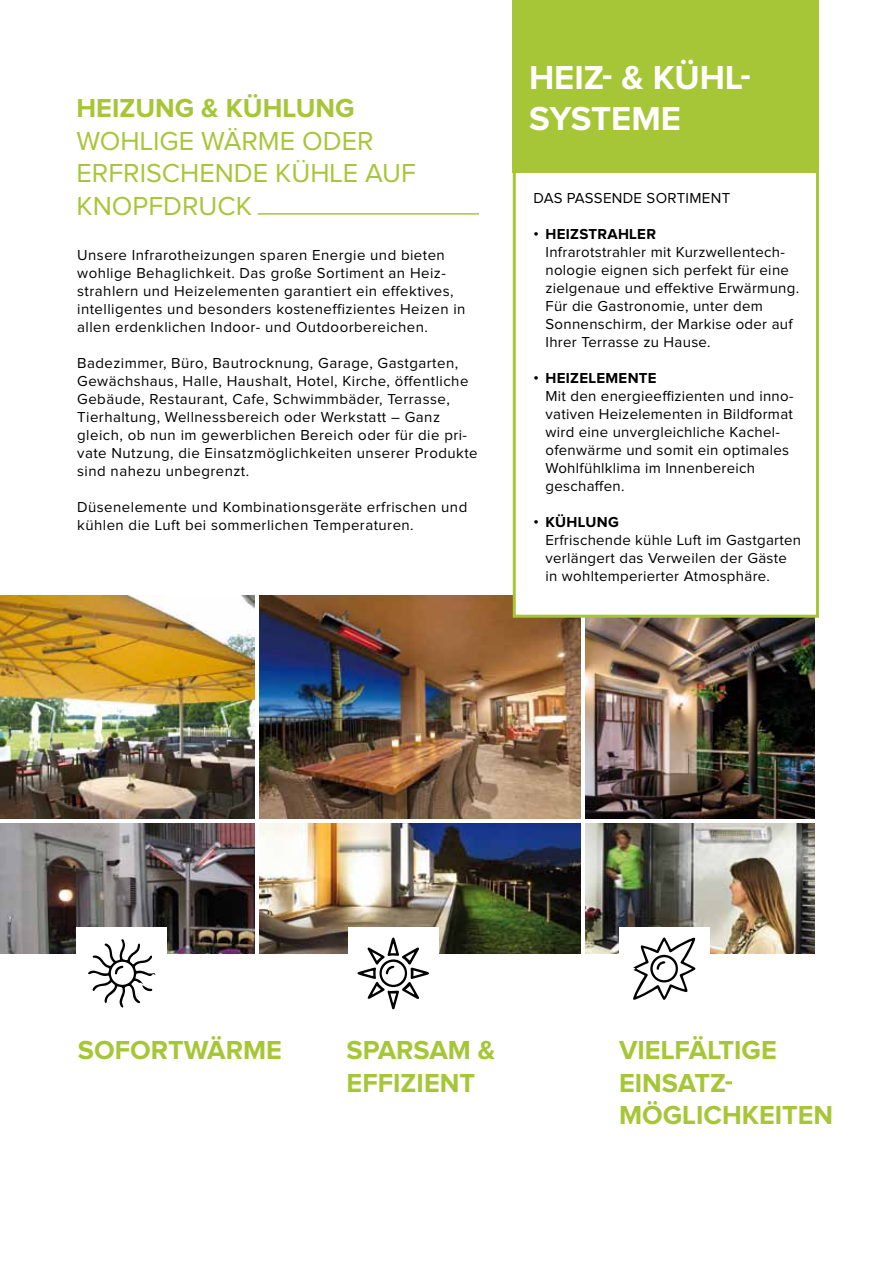
<style>
.page{position:relative;width:893px;height:1263px;background:#fff}
.page>*{position:absolute;margin:0;border:0;box-sizing:border-box;transform-origin:0 0}
.t1{font:700 34.5px "Proxima Nova";color:#fff}
.t2{font:700 27px/32.4px "Proxima Nova";color:#a6c637}
.t3{font:27px/32.4px "Proxima Nova";color:#a6c637}
.t4{font:15px/18px "Proxima Nova";letter-spacing:.03em;color:#000}
.t5{font:700 15px "Proxima Nova";color:#000}
</style>
<div class="page">
<img style="left:0;top:595px;width:254px;height:224px">
<img style="left:259px;top:595px;width:321px;height:224px">
<img style="left:0;top:824px;width:254px;height:130px">
<img style="left:259px;top:824px;width:321px;height:130px">
<img style="left:586px;top:618px;width:228px;height:201px">
<img style="left:586px;top:824px;width:228px;height:130px">
<hr style="left:258px;top:213px;width:221px;height:2px;background:#a6c637">
<div style="left:513px;top:161px;width:306px;height:457px;background:#fff;border:3px solid #a6c637"></div>
<div style="left:513px;top:0;width:306px;height:172px;background:#a6c637"></div>
<div style="left:77px;top:927px;width:90px;height:91px;background:#fff"></div>
<svg style="left:88px;top:939px;width:67px;height:68px"></svg>
<div style="left:348px;top:927px;width:90px;height:91px;background:#fff"></div>
<svg style="left:357px;top:937px;width:72px;height:72px"></svg>
<div style="left:619px;top:927px;width:90px;height:91px;background:#fff"></div>
<svg style="left:633px;top:937px;width:63px;height:63px"></svg>
<h2 class="t2" style="left:77px;top:93px;width:280px">HEIZUNG &amp; KÜHLUNG</h2>
<h2 class="t3" style="left:77px;top:126px;width:281px">WOHLIGE WÄRME ODER<br>ERFR</h2>
<h2 class="t3" style="left:77px;top:158px;width:338px;text-indent:157px">DE KÜHLE AUF<br>KNOPFDRUCK</h2>
<h2 class="t3" style="left:140px;top:158px;width:59px">ISCHEN</h2>
<p class="t4" style="left:77px;top:246px;width:390px">Unsere Infrarotheizungen sparen Energie und bieten wohlige Behaglichkeit. Das große Sortiment an Heiz&shy;strahlern und Heizelementen garantiert ein effektives, intelligentes und besonders kosteneffizientes Heizen in allen erdenklichen Indoor- und Outdoorbereichen.</p>
<p class="t4" style="left:77px;top:354px;width:402px">Badezimmer, Büro, Bautrocknung, Garage, Gastgarten, Gewächshaus, Halle, Haushalt, Hotel, Kirche, öffentliche Gebäude, Restaurant, Cafe, Schwimmbäder, Terrasse, Tierhaltung, Wellnessbereich oder Werkstatt – Ganz gleich, ob nun im gewerblichen Bereich oder für die pri&shy;vate N utzung, die Einsatzmöglichkeiten unserer Produkte sind nahezu unbegrenzt.</p>
<p class="t4" style="left:77px;top:498px;width:392px">Düsenelemente und Kombinationsgeräte erfrischen und kühlen die Luft bei sommerlichen Temperaturen.</p>
<h1 class="t1" style="left:529px;top:62px;width:169px">HEIZ- &amp; KÜHL</h1>
<h1 class="t1" style="left:740px;top:62px;width:12px">-</h1>
<h1 class="t1" style="left:529px;top:103px;width:65px">SYSTEME</h1>
<p class="t4" style="left:533px;top:189px;width:179px">DAS PASSEN DE SORTIMENT</p>
<p class="t5" style="left:533px;top:227px;width:34px">• HEIZSTRAHLER</p>
<p class="t4" style="left:545px;top:243px;width:241px">Infrarotstrahler mit Kurzwellentech-</p>
<p class="t4" style="left:545px;top:261px;width:245px">nologie eignen sich perfekt für eine</p>
<p class="t4" style="left:545px;top:279px;width:255px">zielgenaue und effektive Erwärmung.</p>
<p class="t4" style="left:538px;top:297px;width:227px">Für die Gastronomie, unter dem</p>
<p class="t4" style="left:545px;top:315px;width:250px">Sonnenschirm, der Markise oder auf</p>
<p class="t4" style="left:545px;top:333px;width:167px">Ihrer Terrasse zu Hause.</p>
<p class="t5" style="left:533px;top:371px;width:34px">• HEIZELEMENTE</p>
<p class="t4" style="left:545px;top:387px;width:250px">Mit den energieeffizienten und inno&shy;vativen Heizelementen in Bildformat wird eine unvergleichliche Kachel&shy;ofenwärme und somit ein optimales<br>Wohlfühlklima im Innenbereich geschaffen.</p>
<p class="t5" style="left:533px;top:515px;width:34px">• KÜHLUNG</p>
<p class="t4" style="left:545px;top:531px;width:257px;text-indent:-12px">Erfrischende kühle Luft im Gastgarten verlängert das Verweilen der Gäste in wohltemperierter Atmosphäre.</p>
<h2 class="t2" style="left:78px;top:1035px;width:205px">SOFORTWÄRME</h2>
<h2 class="t2" style="left:347px;top:1035px;width:150px">SPARSAM &amp;<br>EFFIZIENT</h2>
<h2 class="t2" style="left:619px;top:1035px;width:216px">VIELFÄLTIGE<br>EINSATZ-<br>MÖGLICHKEITEN</h2>
</div>
